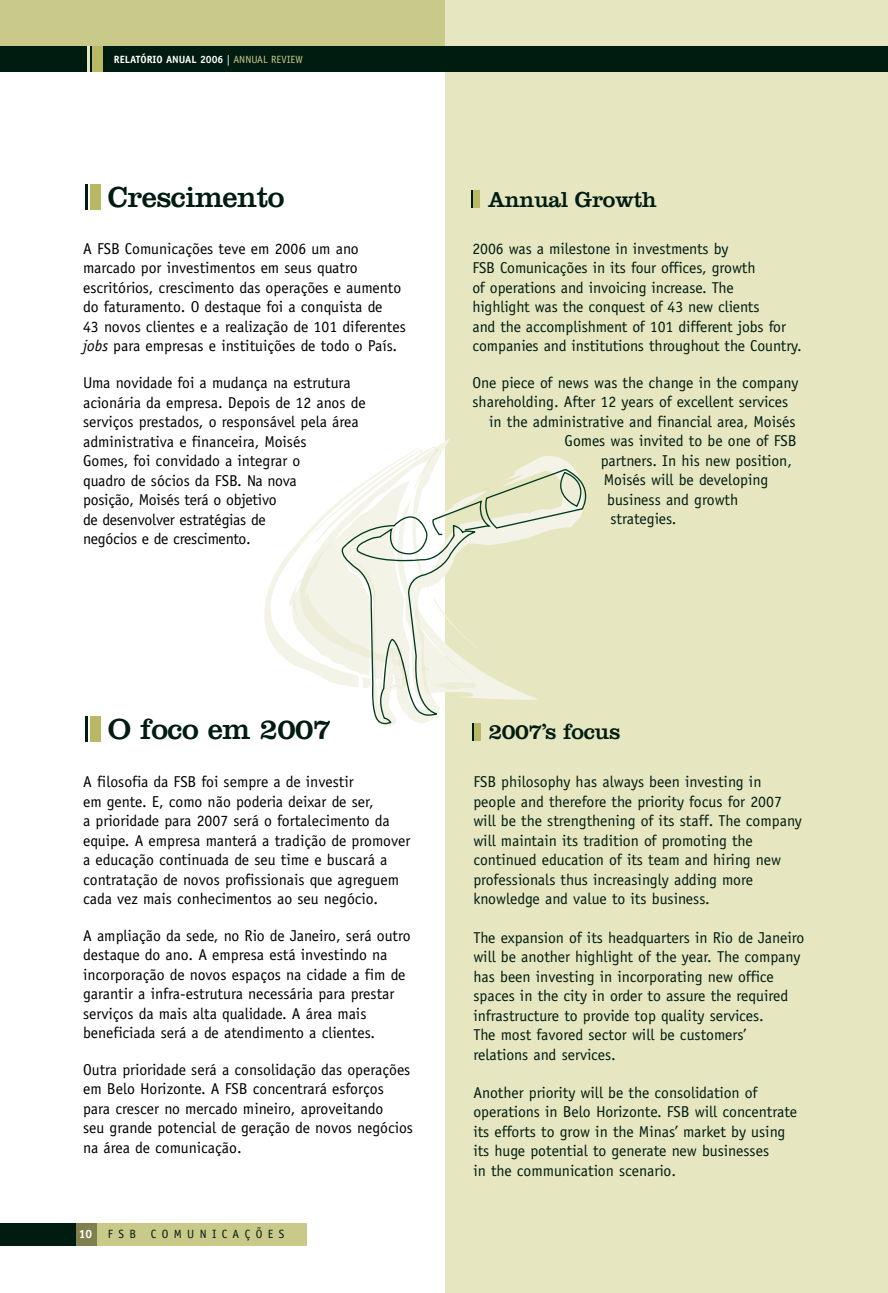
<style>
.page{position:relative;width:888px;height:1293px;background:#fff}
.page>*{position:absolute;margin:0;border:0;box-sizing:border-box;transform-origin:0 0}
.t1{font:30px "Clarendon";letter-spacing:-.02em;color:#001c11}
.t2{font:22.5px "Clarendon";letter-spacing:-.02em;color:#001c11}
.t3{font:15.75px/19.5px "Officina Sans";color:#000}
.t4{font:15.75px/19.5px "Officina Sans";color:#001c11}
.t5{font:12px "Officina Sans";letter-spacing:.45em;color:#001c11}
.t6{font:700 12px "Officina Sans";color:#fff}
.t7{font:700 10.5px "Officina Sans";color:#fff}
.s1{font-weight:400}
.s2{font-weight:400;color:#c9c989}
.s3{font-style:italic}
</style>
<div class="page">
<div style="left:444px;top:0;width:443px;height:1292px;background:#e6e6c1"></div>
<div style="left:0;top:0;width:444px;height:51px;background:#c9c989"></div>
<div style="left:0;top:47px;width:887px;height:25px;background:#001c11"></div>
<div style="left:92px;top:47px;width:10px;height:25px;background:#b8b865"></div>
<hr style="left:87px;top:47px;width:3px;height:25px;background:#e6e6c1">
<div style="left:89px;top:184px;width:11px;height:25px;background:#b8b865"></div>
<hr style="left:85px;top:184px;width:3px;height:25px;background:#001c11">
<div style="left:473px;top:190px;width:7px;height:18px;background:#b8b865"></div>
<svg style="left:471px;top:190px;width:1px;height:18px"></svg>
<div style="left:0;top:1223px;width:306px;height:23px;background:#c9c989"></div>
<div style="left:0;top:1223px;width:80px;height:23px;background:#001c11"></div>
<div style="left:76px;top:1223px;width:20px;height:23px;background:#80804d"></div>
<svg style="left:264px;top:438px;width:322px;height:302px"></svg>
<div style="left:89px;top:716px;width:11px;height:25px;background:#b8b865"></div>
<hr style="left:85px;top:716px;width:3px;height:25px;background:#001c11">
<p class="t7" style="left:114px;top:55px;width:190px">RELATÓRIO ANUAL 2006 <span class="s1">|</span> <span class="s2">ANNUAL REVIEW</span></p>
<h1 class="t1" style="left:108px;top:187px;width:178px">Crescimento</h1>
<p class="t3" style="left:83px;top:240px;width:324px">A FSB Comunicações teve em 2006 um ano marcado por investimentos em seus quatro escritórios, crescimento das operações e aumento do faturamento. O destaque foi a conquista de<br>43 novos clientes e a realização de 101 diferentes <span class="s3">jobs</span> para empresas e instituições de todo o País.</p>
<p class="t3" style="left:83px;top:374px;width:284px">Uma novidade foi a mudança na estrutura acionária da empresa. Depois de 12 anos de serviços prestados, o responsável pela área administrativa e financeira, Moisés<br>Gomes, foi convidado a integrar o<br>quadro de sócios da FSB. Na nova<br>posição, Moisés terá o objetivo<br>de desenvolver estratégias de<br>negócios e de crescimento.</p>
<h2 class="t2" style="left:487px;top:192px;width:170px">Annual Growth</h2>
<p class="t4" style="left:472px;top:240px;width:330px">2006 was a milestone in investments by<br>FSB Comunicações in its four offices, growth<br>of operations and invoicing increase. The<br>highlight was the conquest of 43 new clients<br>and the accomplishment of 101 different jobs for companies and institutions throughout the Country.</p>
<p class="t4" style="left:472px;top:374px;width:327px">One piece of news was the change in the company</p>
<p class="t4" style="left:472px;top:393px;width:317px">shareholding. After 12 years of excellent services</p>
<p class="t4" style="left:489px;top:413px;width:308px">in the administrative and financial area, Moisés</p>
<p class="t4" style="left:564px;top:432px;width:233px">Gomes was invited to be one of FSB</p>
<p class="t4" style="left:600px;top:452px;width:193px">partners. In his new position,</p>
<p class="t4" style="left:603px;top:471px;width:166px">Moisés will be developing</p>
<p class="t4" style="left:606px;top:491px;width:133px">business and growth</p>
<p class="t4" style="left:610px;top:510px;width:68px">strategies.</p>
<h1 class="t1" style="left:108px;top:719px;width:225px">O foco em 2007</h1>
<p class="t3" style="left:83px;top:773px;width:328px">A filosofia da FSB foi sempre a de investir<br>em gente. E, como não poderia deixar de ser,<br>a prioridade para 2007 será o fortalecimento da equipe. A empresa manterá a tradição de promover a educação continuada de seu time e buscará a contratação de novos profissionais que agreguem cada vez mais conhecimentos ao seu negócio.</p>
<p class="t3" style="left:83px;top:927px;width:329px">A ampliação da sede, no Rio de Janeiro, será outro destaque do ano. A empresa está investindo na incorporação de novos espaços na cidade a fim de garantir a infra-estrutura necessária para prestar serviços da mais alta qualidade. A área mais beneficiada será a de atendimento a clientes.</p>
<p class="t3" style="left:83px;top:1061px;width:331px">Outra prioridade será a consolidação das operações em Belo Horizonte. A FSB concentrará esforços para crescer no mercado mineiro, aproveitando<br>seu grande potencial de geração de novos negócios na área de comunicação.</p>
<p class="t6" style="left:79px;top:1229px;width:15px">10</p>
<p class="t5" style="left:108px;top:1229px;width:178px">FSB COMUNICAÇÕES</p>
<h2 class="t2" style="left:488px;top:724px;width:133px">2007’s focus</h2>
<p class="t4" style="left:473px;top:773px;width:330px">FSB philosophy has always been investing in people and therefore the priority focus for 2007 will be the strengthening of its staff. The company will maintain its tradition of promoting the continued education of its team and hiring new professionals thus increasingly adding more knowledge and value to its business.</p>
<p class="t4" style="left:473px;top:928px;width:332px">The expansion of its headquarters in Rio de Janeiro will be another highlight of the year. The company has been investing in incorporating new office spaces in the city in order to assure the required infrastructure to provide top quality services.<br>The most favored sector will be customers’ relations and services.</p>
<p class="t4" style="left:473px;top:1083px;width:325px">Another priority will be the consolidation of operations in Belo Horizonte. FSB will concentrate its efforts to grow in the Minas’ market by using its huge potential to generate new businesses<br>in the communication scenario.</p>
</div>
